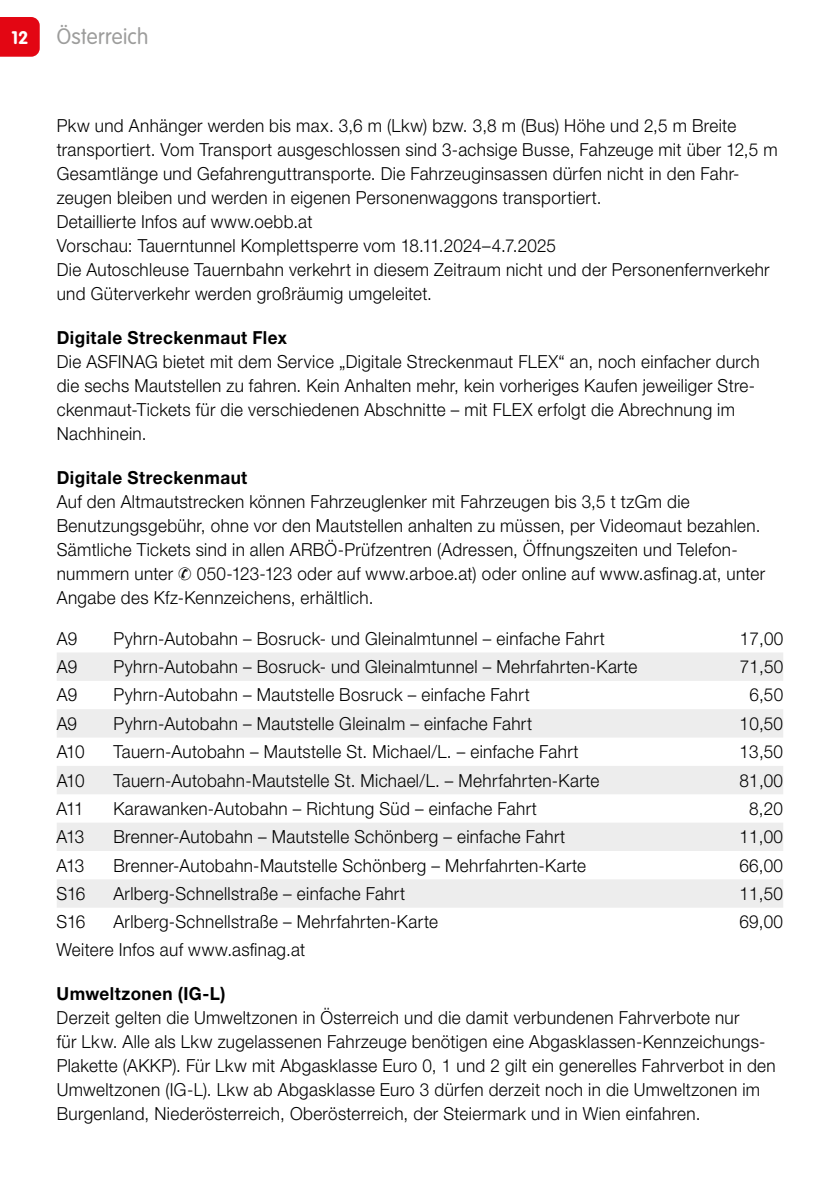
<style>
.page{position:relative;width:840px;height:1191px;background:#fff}
.page>*{position:absolute;margin:0;border:0;box-sizing:border-box;transform-origin:0 0}
.t1{font:300 22px "VAG Rounded LT Pro";letter-spacing:.015em;color:#9d9d9c;scale:.95 1}
.t2{font:300 18px/24px "Helvetica Neue LT Pro";letter-spacing:.02em;color:#000;scale:.95 1}
.t3{font:700 18px "Helvetica Neue LT Pro";letter-spacing:.03em;color:#000;scale:.95 1}
.t4{font:700 18px "VAG Rounded LT Pro";color:#fff}
</style>
<div class="page">
<div style="left:0;top:17px;width:40px;height:40px;background:#e30613"></div>
<svg style="left:57px;top:653px;width:725px;height:254px;fill:#ededed"></svg>
<p class="t4" style="left:11px;top:26px;width:18px">12</p>
<p class="t1" style="left:57px;top:24px;width:98px">Österreich</p>
<p class="t2" style="left:57px;top:113px;width:760px">Pkw und Anhänger werden bis max. 3,6 m (Lkw) bzw. 3,8 m (Bus) Höhe und 2,5 m Breite transportiert. Vom Transport ausgeschlossen sind 3-achsige Busse, Fahzeuge mit über 12,5 m Gesamtlänge und Gefahrenguttransporte. Die Fahrzeuginsassen dürfen nicht in den Fahr&shy;zeugen bleiben und werden in eigenen Personenwaggons transportiert.<br>Detaillierte Infos auf www.oebb.at<br>Vorschau: Tauerntunnel Komplettsperre vom 18.11.2024–4.7.2025<br>Die Autoschleuse Tauernbahn verkehrt in diesem Zeitraum nicht und der Personenfernverkehr und Güterverkehr werden großräumig umgeleitet.</p>
<p class="t3" style="left:57px;top:326px;width:244px">Digitale Streckenmaut Flex</p>
<p class="t2" style="left:57px;top:349px;width:741px">Die ASFINAG bietet mit dem Service „Digitale Streckenmaut FLEX“ an, noch einfacher durch die sechs Mautstellen zu fahren. Kein Anhalten mehr, kein vorheriges Kaufen jeweiliger Stre&shy;ckenmaut-Tickets für die verschiedenen Abschnitte – mit FLEX erfolgt die Abrechnung im Nachhinein.</p>
<p class="t3" style="left:57px;top:466px;width:202px">Digitale Streckenmaut</p>
<p class="t2" style="left:57px;top:489px;width:747px">Auf den Altmautstrecken können Fahrzeuglenker mit Fahrzeugen bis 3,5 t tzGm die Benutzungsgebühr, ohne vor den Mautstellen anhalten zu müssen, per Videomaut bezahlen.<br>Sämtliche Tickets sind in allen ARBÖ-Prüfzentren (Adressen, Öffnungszeiten und Telefon&shy;nummern unter ✆ 050-123-123 oder auf www.arboe.at) oder online auf www.asfinag.at, unter Angabe des Kfz-Kennzeichens, erhältlich.</p>
<p class="t2" style="left:57px;top:626px;width:23px">A9</p>
<p class="t2" style="left:113px;top:626px;width:518px">Pyhrn-Autobahn – Bosruck- und Gleinalmtunnel – einfache Fahrt</p>
<p class="t2" style="left:739px;top:626px;width:47px">17,00</p>
<p class="t2" style="left:57px;top:654px;width:23px">A9</p>
<p class="t2" style="left:113px;top:654px;width:552px">Pyhrn-Autobahn – Bosruck- und Gleinalmtunnel – Mehrfahrten-Karte</p>
<p class="t2" style="left:739px;top:654px;width:47px">71,50</p>
<p class="t2" style="left:57px;top:682px;width:23px">A9</p>
<p class="t2" style="left:113px;top:682px;width:439px">Pyhrn-Autobahn – Mautstelle Bosruck – einfache Fahrt</p>
<p class="t2" style="left:749px;top:682px;width:37px">6,50</p>
<p class="t2" style="left:57px;top:711px;width:23px">A9</p>
<p class="t2" style="left:113px;top:711px;width:442px">Pyhrn-Autobahn – Mautstelle Gleinalm – einfache Fahrt</p>
<p class="t2" style="left:739px;top:711px;width:47px">10,50</p>
<p class="t2" style="left:57px;top:739px;width:31px">A10</p>
<p class="t2" style="left:113px;top:739px;width:491px">Tauern-Autobahn – Mautstelle St. Michael/L. – einfache Fahrt</p>
<p class="t2" style="left:739px;top:739px;width:47px">13,50</p>
<p class="t2" style="left:57px;top:767px;width:31px">A10</p>
<p class="t2" style="left:113px;top:767px;width:513px">Tauern-Autobahn-Mautstelle St. Michael/L. – Mehrfahrten-Karte</p>
<p class="t2" style="left:739px;top:767px;width:47px">81,00</p>
<p class="t2" style="left:57px;top:796px;width:30px">A11</p>
<p class="t2" style="left:113px;top:796px;width:447px">Karawanken-Autobahn – Richtung Süd – einfache Fahrt</p>
<p class="t2" style="left:748px;top:796px;width:37px">8,20</p>
<p class="t2" style="left:57px;top:824px;width:31px">A13</p>
<p class="t2" style="left:113px;top:824px;width:477px">Brenner-Autobahn – Mautstelle Schönberg – einfache Fahrt</p>
<p class="t2" style="left:739px;top:824px;width:47px">11,00</p>
<p class="t2" style="left:57px;top:853px;width:31px">A13</p>
<p class="t2" style="left:113px;top:853px;width:499px">Brenner-Autobahn-Mautstelle Schönberg – Mehrfahrten-Karte</p>
<p class="t2" style="left:739px;top:853px;width:47px">66,00</p>
<p class="t2" style="left:57px;top:881px;width:32px">S16</p>
<p class="t2" style="left:113px;top:881px;width:308px">Arlberg-Schnellstraße – einfache Fahrt</p>
<p class="t2" style="left:739px;top:881px;width:47px">11,50</p>
<p class="t2" style="left:57px;top:909px;width:32px">S16</p>
<p class="t2" style="left:113px;top:909px;width:343px">Arlberg-Schnellstraße – Mehrfahrten-Karte</p>
<p class="t2" style="left:739px;top:909px;width:47px">69,00</p>
<p class="t2" style="left:57px;top:937px;width:263px">Weitere Infos auf www.asfinag.at</p>
<p class="t3" style="left:57px;top:982px;width:179px">Umweltzonen (IG-L)</p>
<p class="t2" style="left:57px;top:1005px;width:758px">Derzeit gelten die Umweltzonen in Österreich und die damit verbundenen Fahrverbote nur<br>für Lkw. Alle als Lkw zugelassenen Fahrzeuge benötigen eine Abgasklassen-Kennzeichungs-Plakette (AKKP). Für Lkw mit Abgasklasse Euro 0, 1 und 2 gilt ein generelles Fahrverbot in den Umweltzonen (IG-L). Lkw ab Abgasklasse Euro 3 dürfen derzeit noch in die Umweltzonen im Burgenland, Niederösterreich, Oberösterreich, der Steiermark und in Wien einfahren.</p>
</div>
